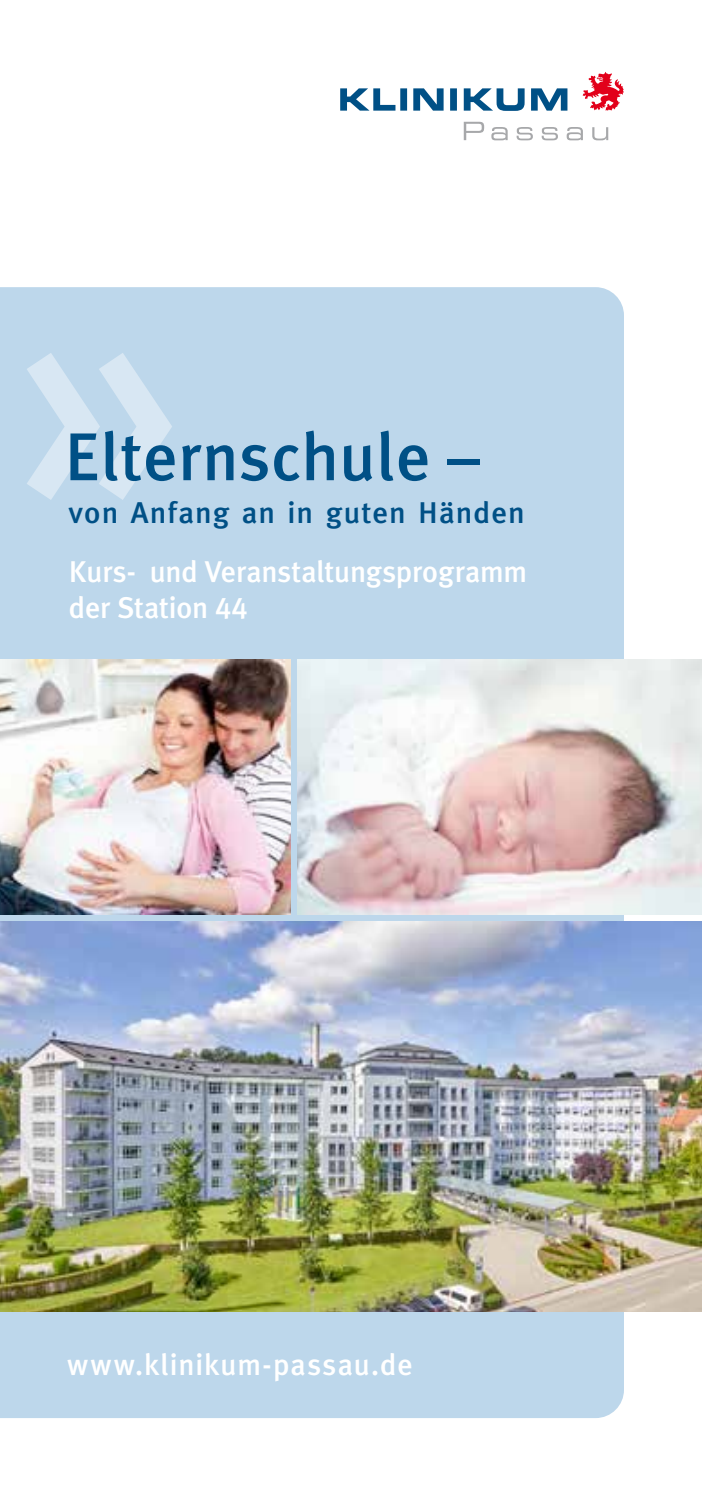
<style>
.page{position:relative;width:702px;height:1489px;background:#fff}
.page>*{position:absolute;margin:0;border:0;box-sizing:border-box;transform-origin:0 0}
.t1{font:500 67.5px "Meta Plus";letter-spacing:.01em;color:#005086}
.t2{font:500 30px/36px "Meta Plus";letter-spacing:-.005em;color:#fff}
.t3{font:500 30px "Meta Plus";letter-spacing:.03em;color:#005086}
.t4{font:500 30px "Meta Plus";letter-spacing:.035em;color:#fff}
.s1{font-family:"Meta Plus Medium Caps";font-weight:400}
</style>
<div class="page">
<svg style="left:340px;top:88px;width:227px;height:23px"></svg>
<svg style="left:463px;top:122px;width:145px;height:18px"></svg>
<svg style="left:582px;top:72px;width:42px;height:39px"></svg>
<div style="left:0;top:287px;width:624px;height:1130px;background:#bdd7eb"></div>
<img style="left:0;top:921px;width:702px;height:390px">
<img style="left:298px;top:659px;width:404px;height:255px">
<img style="left:0;top:659px;width:291px;height:255px">
<svg style="left:27px;top:353px;width:145px;height:147px;background:#c8ddee"></svg>
<h1 class="t1" style="left:65px;top:417px;width:416px">Elternschule –</h1>
<p class="t3" style="left:69px;top:495px;width:457px">von Anfang an in guten Händen</p>
<p class="t2" style="left:69px;top:553px;width:460px">Kurs- und Veranstaltungsprogramm der Station <span class="s1">44</span></p>
<p class="t4" style="left:67px;top:1346px;width:347px">www.klinikum-passau.de</p>
</div>
